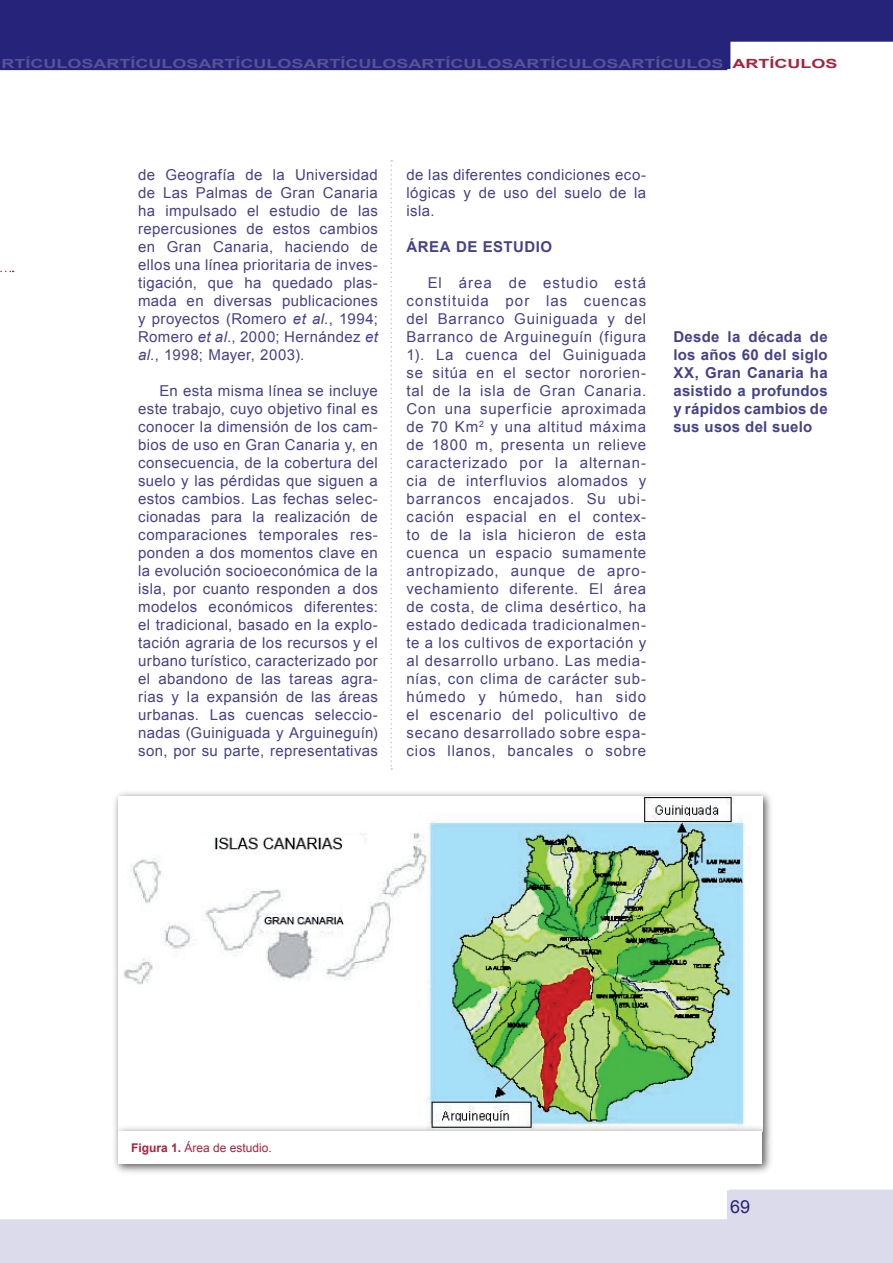
<style>
.page{position:relative;width:893px;height:1263px;background:#fff}
.page>*{position:absolute;margin:0;border:0;box-sizing:border-box;transform-origin:0 0}
.t1{font:18px "Arial";color:#26237b}
.t2{font:15px/18px "Arial";letter-spacing:.03em;color:#45428b;text-align:justify}
.t3{font:700 15px/18px "Arial";letter-spacing:.02em;color:#45428b;text-align:justify}
.t4{font:700 12.6px "Arial";color:#565396;scale:1.43 1}
.t5{font:700 12.6px "Arial";color:#a9233d;scale:1.43 1}
.t6{font:12px "Arial";color:#a9233d}
.s1{font-style:italic}
.s2{font-weight:700}
</style>
<div class="page">
<div style="left:0;top:0;width:9px;height:70px;background:#26237b"></div>
<svg style="left:9px;top:0;width:884px;height:69px;background:#353284"></svg>
<svg style="left:0;top:1189px;width:893px;height:74px;fill:#dcdbeb"></svg>
<div style="left:111px;top:790px;width:663px;height:354px;background:#231f20;opacity:.75"></div>
<img style="left:118px;top:797px;width:645px;height:327px">
<svg style="left:390px;top:160px;width:2px;height:610px"></svg>
<div style="left:112px;top:1124px;width:662px;height:52px;background:#231f20;opacity:.75"></div>
<div style="left:118px;top:1131px;width:644px;height:33px;background:#fff"></div>
<p class="t4" style="left:2px;top:56px;width:506px">RTÍCULOSARTÍCULOSARTÍCULOSARTÍCULOSARTÍCULOSARTÍCULOSARTÍCULOS</p>
<p class="t5" style="left:733px;top:56px;width:75px">ARTÍCULOS</p>
<p class="t2" style="left:138px;top:166px;width:241px">de Geografía de la Universidad de Las Palmas de Gran Canaria ha impulsado el estudio de las repercusiones de estos cambios en Gran Canaria, haciendo de ellos una línea prioritaria de inves&shy;tigación, que ha quedado plas&shy;mada en diversas publicaciones y proyectos (Romero <span class="s1">et al.</span>, 1994; Romero <span class="s1">et al.</span>, 2000; Hernández <span class="s1">et al.</span>, 1998; Mayer, 2003).</p>
<p class="t2" style="left:138px;top:382px;width:241px;text-indent:21px">En esta misma línea se incluye este trabajo, cuyo objetivo final es conocer la dimensión de los cam&shy;bios de uso en Gran Canaria y, en consecuencia, de la cobertura del suelo y las pérdidas que siguen a estos cambios. Las fechas selec&shy;cionadas para la realización de comparaciones temporales res&shy;ponden a dos momentos clave en la evolución socioeconómica de la isla, por cuanto responden a dos modelos económicos diferentes: el tradicional, basado en la explo&shy;tación agraria de los recursos y el urbano turístico, caracterizado por el abandono de las tareas agra&shy;rias y la expansión de las áreas urbanas. Las cuencas seleccio&shy;nadas (Guiniguada y Arguineguín) son, por su parte, representativas</p>
<p class="t2" style="left:406px;top:166px;width:241px">de las diferentes condiciones eco&shy;lógicas y de uso del suelo de la isla.</p>
<p class="t3" style="left:406px;top:238px;width:147px">ÁREA DE ESTUDIO</p>
<p class="t2" style="left:406px;top:274px;width:241px;text-indent:21px">El área de estudio está constituida por las cuencas del Barranco Guiniguada y del Barranco de Arguineguín (figura 1). La cuenca del Guiniguada se sitúa en el sector nororien&shy;tal de la isla de Gran Canaria.<br>Con una superficie aproximada de 70 Km<sup>2</sup> y una altitud máxima de 1800 m, presenta un relieve caracterizado por la alternan&shy;cia de interfluvios alomados y barrancos encajados. Su ubi&shy;cación espacial en el contex&shy;to de la isla hicieron de esta cuenca un espacio sumamente antropizado, aunque de apro&shy;vechamiento diferente. El área de costa, de clima desértico, ha estado dedicada tradicionalmen&shy;te a los cultivos de exportación y al desarrollo urbano. Las media&shy;nías, con clima de carácter sub&shy;húmedo y húmedo, han sido el escenario del policultivo de secano desarrollado sobre espa&shy;cios llanos, bancales o sobre</p>
<p class="t3" style="left:673px;top:328px;width:156px">Desde la década de los años 60 del siglo XX, Gran Canaria ha asistido a profundos y rápidos cambios de sus usos del suelo</p>
<p class="t6" style="left:131px;top:1141px;width:142px"><span class="s2">Figura 1.</span> Área de estudio.</p>
<p class="t1" style="left:730px;top:1196px;width:22px">69</p>
</div>
